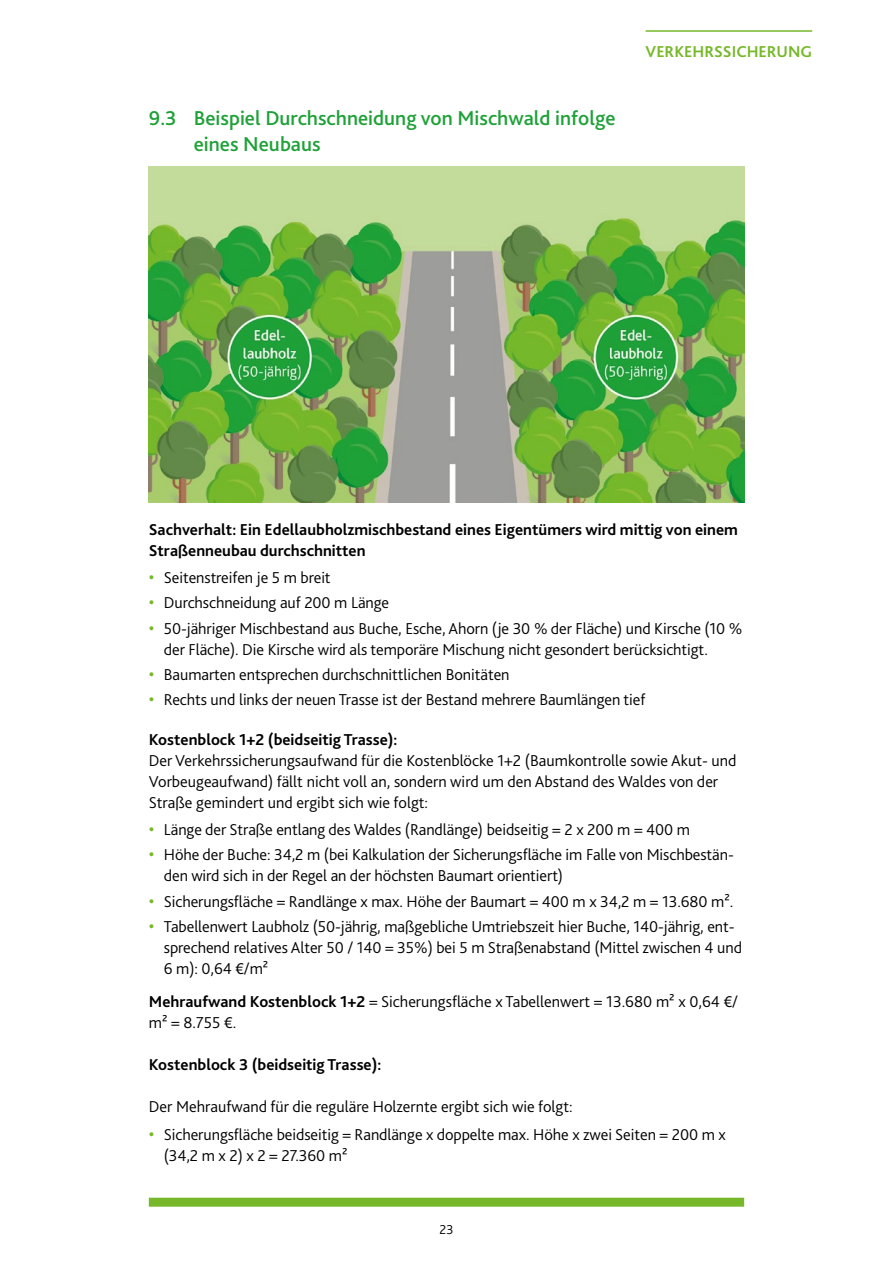
<style>
.page{position:relative;width:893px;height:1263px;background:#fff}
.page>*{position:absolute;margin:0;border:0;box-sizing:border-box;transform-origin:0 0}
.t1{font:500 21px/25.5px "Bliss 2";color:#1fa138}
.p1{font:300 16.5px/21px "Bliss 2";letter-spacing:-.005em;color:#000}
.p1-2{font:700 16.5px/21px "Bliss 2";color:#000}
.t2{font:700 16.5px "Bliss 2";color:#76b82a}
.t3{font:300 13.5px "Bliss 2";color:#000}
.s1{font-weight:400;font-size:18px;color:#76b82a}
.s2{font-weight:700}
</style>
<div class="page">
<hr style="left:646px;top:30px;width:166px;height:2px;background:#76b82a">
<div style="left:149px;top:1198px;width:595px;height:9px;background:#76b82a"></div>
<img style="left:149px;top:167px;width:595px;height:335px">
<h3 class="t1" style="left:194px;top:105px;width:423px;text-indent:-45px">9.3 Beispiel Durchschneidung von Mischwald infolge eines Neubaus</h3>
<p class="t2" style="left:646px;top:41px;width:168px">VERKEHRSSICHERUNG</p>
<p class="p1-2" style="left:149px;top:518px;width:591px">Sachverhalt: Ein Edellaubholzmischbestand eines Eigentümers wird mittig von einem<br>Straßenneubau durchschnitten</p>
<p class="p1" style="left:149px;top:567px;width:183px"><span class="s1">•</span> Seitenstreifen je 5 m breit</p>
<p class="p1" style="left:149px;top:592px;width:242px"><span class="s1">•</span> Durchschneidung auf 200 m Länge</p>
<p class="p1" style="left:164px;top:617px;width:580px;text-indent:-15px"><span class="s1">•</span> 50-jähriger Mischbestand aus Buche, Esche, Ahorn (je 30 % der Fläche) und Kirsche (10 % der Fläche). Die Kirsche wird als temporäre Mischung nicht gesondert berücksichtigt.</p>
<p class="p1" style="left:149px;top:663px;width:362px"><span class="s1">•</span> Baumarten entsprechen durchschnittlichen Bonitäten</p>
<p class="p1" style="left:149px;top:689px;width:498px"><span class="s1">•</span> Rechts und links der neuen Trasse ist der Bestand mehrere Baumlängen tief</p>
<p class="p1" style="left:149px;top:728px;width:589px"><span class="s2">Kostenblock 1+2 (beidseitig Trasse):<br></span>Der Verkehrssicherungsaufwand für die Kostenblöcke 1+2 (Baumkontrolle sowie Akut- und Vorbeugeaufwand) fällt nicht voll an, sondern wird um den Abstand des Waldes von der Straße gemindert und ergibt sich wie folgt:</p>
<p class="p1" style="left:149px;top:819px;width:543px"><span class="s1">•</span> Länge der Straße entlang des Waldes (Randlänge) beidseitig = 2 x 200 m = 400 m</p>
<p class="p1" style="left:164px;top:844px;width:572px;text-indent:-15px"><span class="s1">•</span> Höhe der Buche: 34,2 m (bei Kalkulation der Sicherungsfläche im Falle von Mischbestän&shy;den wird sich in der Regel an der höchsten Baumart orientiert)</p>
<p class="p1" style="left:149px;top:890px;width:586px"><span class="s1">•</span> Sicherungsfläche = Randlänge x max. Höhe der Baumart = 400 m x 34,2 m = 13.680 m².</p>
<p class="p1" style="left:164px;top:915px;width:580px;text-indent:-15px"><span class="s1">•</span> Tabellenwert Laubholz (50-jährig, maßgebliche Umtriebszeit hier Buche, 140-jährig, ent&shy;sprechend relatives Alter 50 / 140 = 35%) bei 5 m Straßenabstand (Mittel zwischen 4 und<br>6 m): 0,64 €/m²</p>
<p class="p1" style="left:149px;top:991px;width:591px"><span class="s2">Mehraufwand Kostenblock 1+2</span> = Sicherungsfläche x Tabellenwert = 13.680 m² x 0,64 €/ m² = 8.755 €.</p>
<p class="p1-2" style="left:149px;top:1054px;width:234px">Kostenblock 3 (beidseitig Trasse):</p>
<p class="p1" style="left:149px;top:1096px;width:425px">Der Mehraufwand für die reguläre Holzernte ergibt sich wie folgt:</p>
<p class="p1" style="left:164px;top:1123px;width:563px;text-indent:-15px"><span class="s1">•</span> Sicherungsfläche beidseitig = Randlänge x doppelte max. Höhe x zwei Seiten = 200 m x (34,2 m x 2) x 2 = 27.360 m²</p>
<p class="t3" style="left:440px;top:1220px;width:15px">23</p>
</div>
